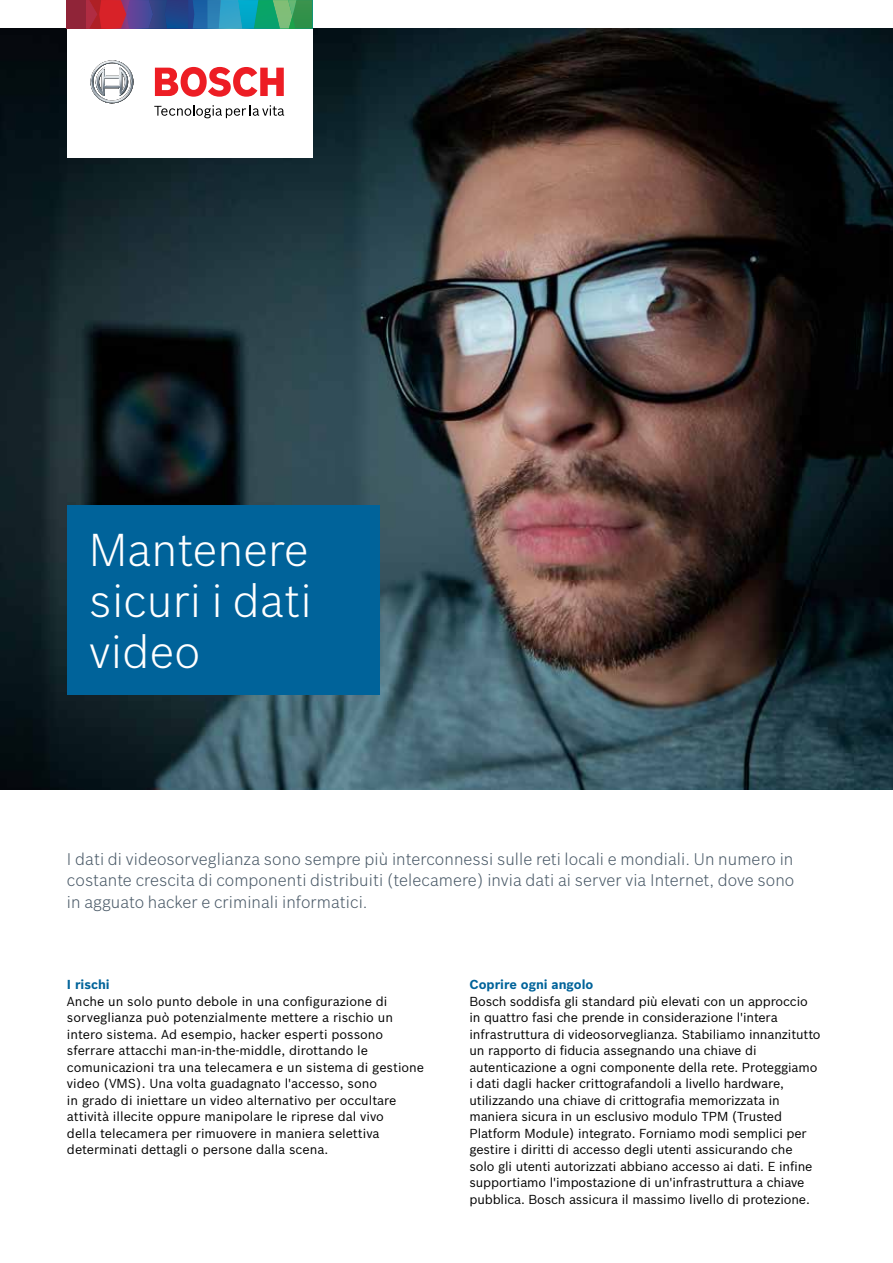
<style>
.page{position:relative;width:893px;height:1263px;background:#fff}
.page>*{position:absolute;margin:0;border:0;box-sizing:border-box;transform-origin:0 0}
.t1{font:300 45px/51px "Bosch Sans";letter-spacing:.005em;color:#fff;text-align:justify}
.t2{font:300 16.5px/21.5px "Bosch Sans";letter-spacing:.005em;color:#475765;text-align:justify}
.t3{font:12.75px/16.5px "Bosch Sans";letter-spacing:-.01em;color:#000}
.t4{font:700 12.75px "Bosch Sans";color:#00639a}
</style>
<div class="page">
<img style="left:0;top:28px;width:893px;height:761px">
<div style="left:67px;top:0;width:245px;height:157px;background:#fff"></div>
<svg style="left:67px;top:0;width:245px;height:28px;background:#4f657a"></svg>
<svg style="left:90px;top:60px;width:44px;height:43px"></svg>
<svg style="left:155px;top:67px;width:129px;height:30px"></svg>
<svg style="left:154px;top:105px;width:130px;height:13px"></svg>
<div style="left:67px;top:505px;width:312px;height:190px;background:#00639a"></div>
<h1 class="t1" style="left:89px;top:521px;width:224px">Mantenere sicuri i dati video</h1>
<p class="t2" style="left:67px;top:847px;width:729px">I dati di videosorveglianza sono sempre più interconnessi sulle reti locali e mondiali. Un numero in costante crescita di componenti distribuiti (telecamere) invia dati ai server via Internet, dove sono in agguato hacker e criminali informatici.</p>
<p class="t4" style="left:67px;top:975px;width:44px">I rischi</p>
<p class="t3" style="left:67px;top:992px;width:359px">Anche un solo punto debole in una configurazione di sorveglianza può potenzialmente mettere a rischio un intero sistema. Ad esempio, hacker esperti possono sferrare attacchi man-in-the-middle, dirottando le comunicazioni tra una telecamera e un sistema di gestione video (VMS). Una volta guadagnato l'accesso, sono<br>in grado di iniettare un video alternativo per occultare attività illecite oppure manipolare le riprese dal vivo<br>della telecamera per rimuovere in maniera selettiva determinati dettagli o persone dalla scena.</p>
<p class="t4" style="left:469px;top:975px;width:126px">Coprire ogni angolo</p>
<p class="t3" style="left:469px;top:992px;width:353px">Bosch soddisfa gli standard più elevati con un approccio in quattro fasi che prende in considerazione l'intera infrastruttura di videosorveglianza. Stabiliamo innanzitutto un rapporto di fiducia assegnando una chiave di autenticazione a ogni componente della rete. Proteggiamo i dati dagli hacker crittografandoli a livello hardware, utilizzando una chiave di crittografia memorizzata in maniera sicura in un esclusivo modulo TPM (Trusted Platform Module) integrato. Forniamo modi semplici per gestire i diritti di accesso degli utenti assicurando che solo gli utenti autorizzati abbiano accesso ai dati. E infine supportiamo l'impostazione di un'infrastruttura a chiave pubblica. Bosch assicura il massimo livello di protezione.</p>
</div>
